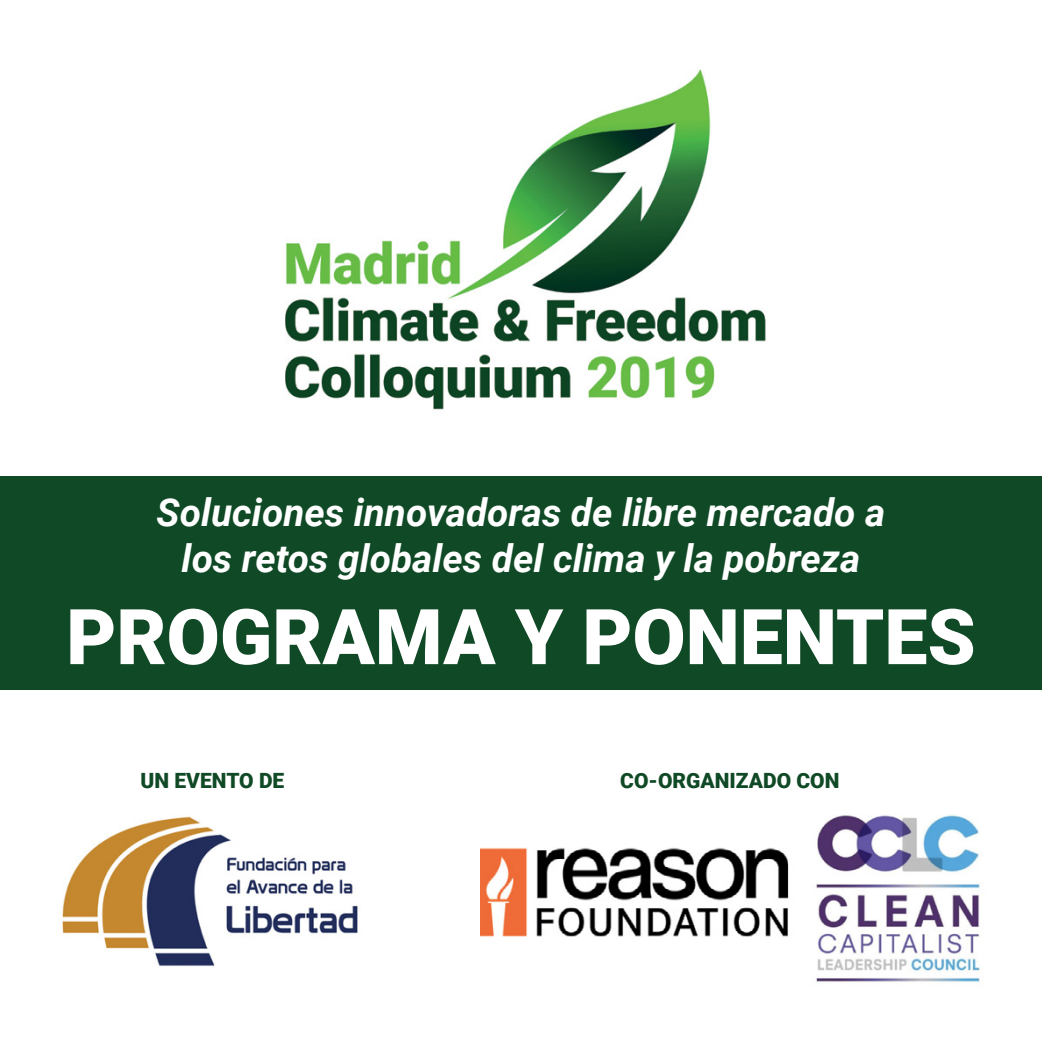
<style>
.page{position:relative;width:1042px;height:1042px;background:#fff}
.page>*{position:absolute;margin:0;border:0;box-sizing:border-box;transform-origin:0 0}
.t1{font:900 77px "Roboto";color:#fff}
.t2{font:italic 700 38.5px/46.2px "Roboto";color:#fff;text-align:center}
.t3{font:900 21px "Roboto";color:#104926}
</style>
<div class="page">
<img style="left:285px;top:69px;width:481px;height:341px">
<div style="left:0;top:476px;width:1042px;height:213px;background:#104926"></div>
<img style="left:816px;top:815px;width:164px;height:167px">
<img style="left:481px;top:847px;width:308px;height:90px">
<img style="left:62px;top:816px;width:296px;height:151px">
<p class="t2" style="left:157px;top:488px;width:730px">Soluciones innovadoras de libre mercado a los retos globales del clima y la pobreza</p>
<h1 class="t1" style="left:66px;top:583px;width:911px">PROGRAMA Y PONENTES</h1>
<p class="t3" style="left:141px;top:766px;width:145px">UN EVENTO DE</p>
<p class="t3" style="left:620px;top:766px;width:221px">CO-ORGANIZADO CON</p>
</div>
